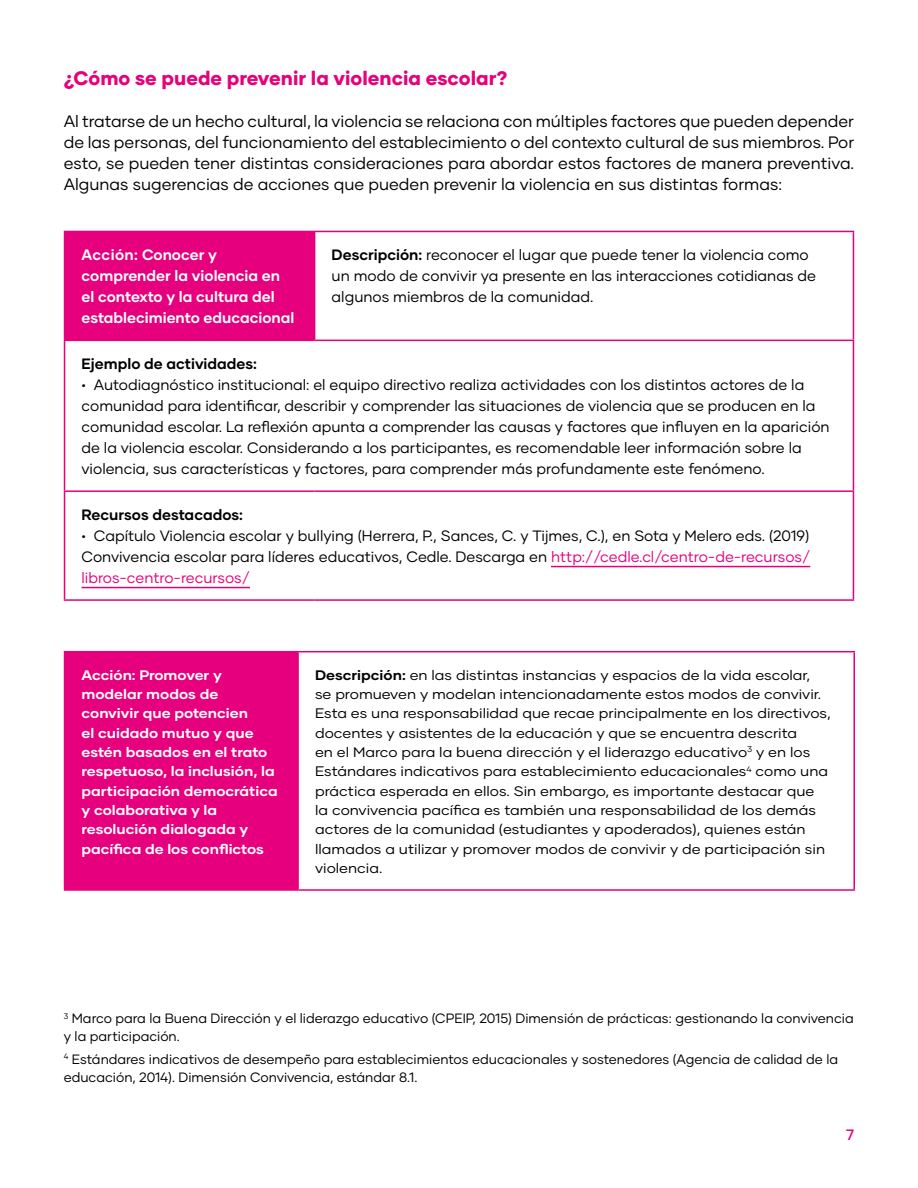
<style>
.page{position:relative;width:918px;height:1188px;background:#fff}
.page>*{position:absolute;margin:0;border:0;box-sizing:border-box;transform-origin:0 0}
.t1{font:800 19.5px "Gilmer";color:#e6007d}
.t2{font:16.5px/21px "Gilmer";color:#000;text-align:justify}
.t3{font:15px/21px "Gilmer";color:#000}
.t4{font:700 15px/21px "Gilmer";color:#fff}
.t5{font:700 15px "Gilmer";color:#000}
.t6{font:500 15px "Gilmer";color:#e6007d}
.t7{font:13.8px/19.4px "Gilmer";color:#000;scale:1.09 1}
.t8{font:700 13.8px/19.4px "Gilmer";color:#fff;scale:1.09 1}
.t9{font:13.5px/18px "Gilmer";color:#000}
.s1{font-weight:700}
.s2{color:#e6007d}
</style>
<div class="page">
<div style="left:65px;top:231px;width:250px;height:109px;background:#e6007d"></div>
<hr style="left:64px;top:232px;width:1px;height:108px;background:#e6007d">
<hr style="left:64px;top:231px;width:251px;height:1px;background:#e6007d">
<hr style="left:315px;top:231px;width:539px;height:1px;background:#e6007d">
<hr style="left:853px;top:232px;width:1px;height:108px;background:#e6007d">
<hr style="left:64px;top:341px;width:1px;height:149px;background:#e6007d">
<hr style="left:64px;top:340px;width:251px;height:1px;background:#e6007d">
<hr style="left:315px;top:340px;width:539px;height:1px;background:#e6007d">
<hr style="left:853px;top:341px;width:1px;height:149px;background:#e6007d">
<hr style="left:64px;top:492px;width:1px;height:107px;background:#e6007d">
<hr style="left:64px;top:490px;width:251px;height:2px;background:#e6007d">
<hr style="left:315px;top:490px;width:539px;height:2px;background:#e6007d">
<hr style="left:64px;top:599px;width:251px;height:2px;background:#e6007d">
<hr style="left:315px;top:599px;width:539px;height:2px;background:#e6007d">
<hr style="left:853px;top:492px;width:1px;height:107px;background:#e6007d">
<hr style="left:551px;top:566px;width:259px;height:1px;background:#e6007d">
<hr style="left:82px;top:587px;width:168px;height:1px;background:#e6007d">
<div style="left:65px;top:652px;width:233px;height:238px;background:#e6007d"></div>
<hr style="left:64px;top:652px;width:1px;height:237px;background:#e6007d">
<hr style="left:64px;top:651px;width:234px;height:1px;background:#e6007d">
<hr style="left:64px;top:889px;width:234px;height:2px;background:#e6007d">
<hr style="left:297px;top:652px;width:2px;height:237px;background:#e6007d">
<hr style="left:298px;top:651px;width:557px;height:1px;background:#e6007d">
<hr style="left:853px;top:652px;width:2px;height:237px;background:#e6007d">
<hr style="left:298px;top:889px;width:557px;height:2px;background:#e6007d">
<h1 class="t1" style="left:64px;top:66px;width:445px">¿Cómo se puede prevenir la violencia escolar?</h1>
<p class="t2" style="left:64px;top:110px;width:792px">Al tratarse de un hecho cultural, la violencia se relaciona con múltiples factores que pueden depender de las personas, del funcionamiento del establecimiento o del contexto cultural de sus miembros. Por esto, se pueden tener distintas consideraciones para abordar estos factores de manera preventiva.<br>Algunas sugerencias de acciones que pueden prevenir la violencia en sus distintas formas:</p>
<p class="t4" style="left:82px;top:244px;width:214px">Acción: Conocer y comprender la violencia en el contexto y la cultura del establecimiento educacional</p>
<p class="t3" style="left:332px;top:244px;width:486px"><span class="s1">Descripción:</span> reconocer el lugar que puede tener la violencia como un modo de convivir ya presente en las interacciones cotidianas de algunos miembros de la comunidad.</p>
<p class="t5" style="left:82px;top:355px;width:177px">Ejemplo de actividades:</p>
<p class="t3" style="left:82px;top:374px;width:750px">• Autodiagnóstico institucional: el equipo directivo realiza actividades con los distintos actores de la comunidad para identificar, describir y comprender las situaciones de violencia que se producen en la comunidad escolar. La reflexión apunta a comprender las causas y factores que influyen en la aparición de la violencia escolar. Considerando a los participantes, es recomendable leer información sobre la violencia, sus características y factores, para comprender más profundamente este fenómeno.</p>
<p class="t5" style="left:82px;top:505px;width:163px">Recursos destacados:</p>
<p class="t3" style="left:82px;top:525px;width:730px;text-align:justify">• Capítulo Violencia escolar y bullying (Herrera, P., Sances, C. y Tijmes, C.), en Sota y Melero eds. (2019)<br>Convivencia escolar para líderes educativos, Cedle. Descarga en <span class="s2">http://cedle.cl/centro-de-recursos/ libros-centro-recursos/</span></p>
<p class="t8" style="left:82px;top:665px;width:182px">Acción: Promover y modelar modos de convivir que potencien<br>el cuidado mutuo y que estén basados en el trato respetuoso, la inclusión, la participación democrática y colaborativa y la resolución dialogada y pacífica de los conflictos</p>
<p class="t7" style="left:315px;top:665px;width:475px"><span class="s1">Descripción:</span> en las distintas instancias y espacios de la vida escolar,<br>se promueven y modelan intencionadamente estos modos de convivir.<br>Esta es una responsabilidad que recae principalmente en los directivos, docentes y asistentes de la educación y que se encuentra descrita<br>en el Marco para la buena dirección y el liderazgo educativo<sup>3</sup> y en los Estándares indicativos para establecimiento educacionales<sup>4</sup> como una práctica esperada en ellos. Sin embargo, es importante destacar que la convivencia pacífica es también una responsabilidad de los demás actores de la comunidad (estudiantes y apoderados), quienes están llamados a utilizar y promover modos de convivir y de participación sin violencia.</p>
<p class="t9" style="left:64px;top:1010px;width:792px"><sup>3</sup> Marco para la Buena Dirección y el liderazgo educativo (CPEIP, 2015) Dimensión de prácticas: gestionando la convivencia y la participación.</p>
<p class="t9" style="left:64px;top:1050px;width:776px"><sup>4</sup> Estándares indicativos de desempeño para establecimientos educacionales y sostenedores (Agencia de calidad de la educación, 2014). Dimensión Convivencia, estándar 8.1.</p>
<p class="t6" style="left:846px;top:1126px;width:9px">7</p>
</div>
